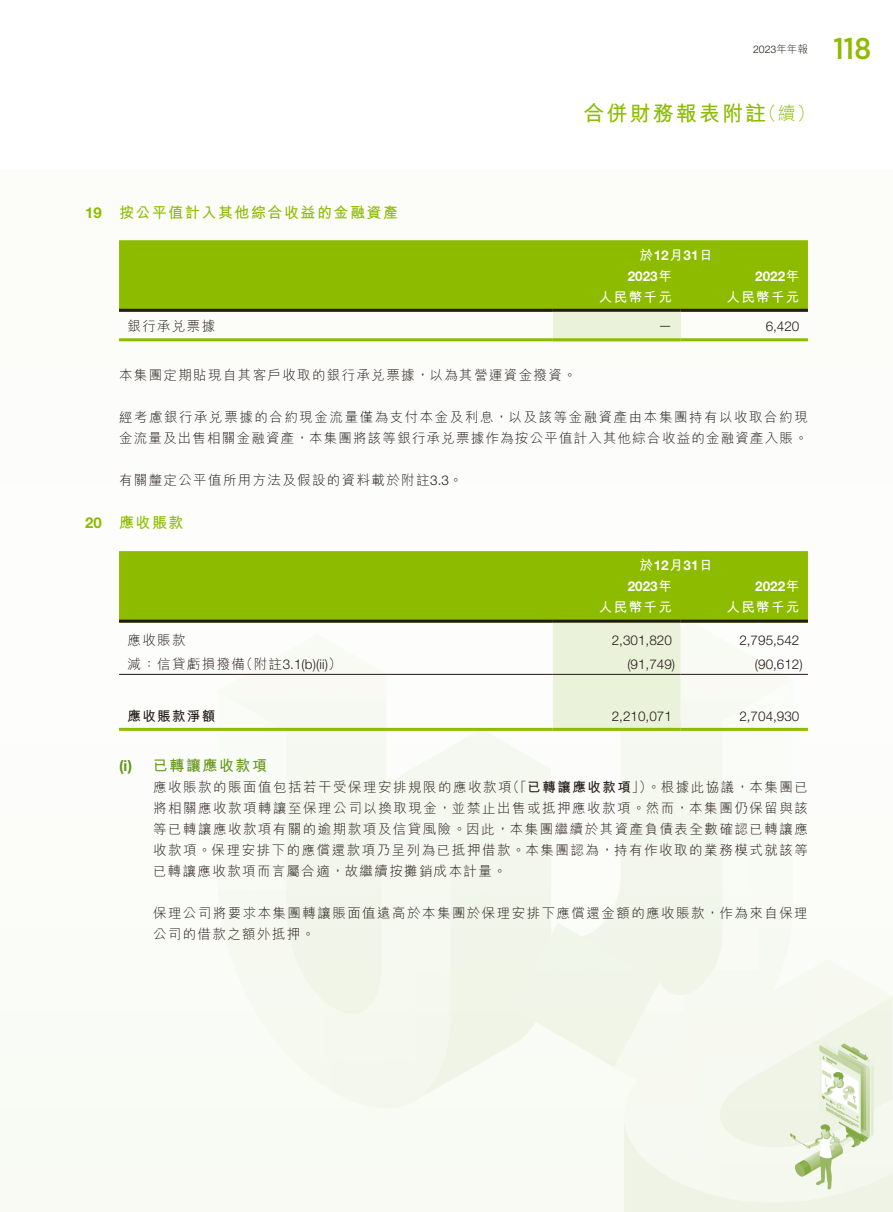
<style>
.page{position:relative;width:893px;height:1212px;background:#fff}
.page>*{position:absolute;margin:0;border:0;box-sizing:border-box;transform-origin:0 0}
.t1{font:500 30px "Gotham Narrow";color:#8dbb00}
.t2{font:700 21px "M Hei HK";letter-spacing:.1em;color:#8dbb00}
.t3{font:300 18px "M Hei HK";color:#8dbb00}
.t4{font:700 15px "M Hei HK";letter-spacing:.1em;color:#8dbb00}
.t5{font:700 15px "M Hei HK";letter-spacing:.1em;color:#64971a}
.t6{font:700 15px "Helvetica Neue LT Std";color:#8dbb00}
.t7{font:700 15px "Helvetica Neue LT Std";color:#64971a}
.t8{font:300 13.5px/21px "M Hei HK";letter-spacing:.11em;color:#231916}
.t9{font:300 13.5px "Helvetica Neue LT Std";color:#231916}
.t10{font:700 13.5px "Helvetica Neue LT Std";color:#fff}
.t11{font:700 13.5px "M Hei HK";letter-spacing:.1em;color:#fff}
.t12{font:700 13.5px "M Hei HK";letter-spacing:.1em;color:#231916}
.t13{font:300 10.5px "Helvetica Neue LT Std";color:#231916}
.s1{font-family:"M Hei HK"}
.s2{font-family:"Helvetica Neue LT Std"}
.s3{font-weight:700}
</style>
<div class="page">
<img style="left:0;top:978px;width:893px;height:234px">
<div style="left:0;top:170px;width:893px;height:808px;background:#fcfdf9"></div>
<div style="left:119px;top:240px;width:689px;height:69px;background:#8dbb00"></div>
<div style="left:553px;top:312px;width:127px;height:21px;background:#eaf3da"></div>
<div style="left:553px;top:333px;width:127px;height:8px;background:#eaf3da"></div>
<hr style="left:119px;top:309px;width:434px;height:3px;background:#231916">
<hr style="left:553px;top:309px;width:127px;height:3px;background:#231916">
<hr style="left:680px;top:309px;width:128px;height:3px;background:#231916">
<hr style="left:119px;top:338px;width:434px;height:3px;background:#8dbb00">
<hr style="left:553px;top:338px;width:127px;height:3px;background:#8dbb00">
<hr style="left:680px;top:338px;width:128px;height:3px;background:#8dbb00">
<div style="left:119px;top:551px;width:689px;height:69px;background:#8dbb00"></div>
<div style="left:553px;top:623px;width:127px;height:99px;background:#eaf3da"></div>
<svg style="left:553px;top:722px;width:127px;height:6px"></svg>
<hr style="left:119px;top:620px;width:434px;height:3px;background:#231916">
<hr style="left:553px;top:620px;width:127px;height:3px;background:#231916">
<hr style="left:680px;top:620px;width:128px;height:3px;background:#231916">
<hr style="left:119px;top:674px;width:434px;height:1px;background:#231916">
<hr style="left:553px;top:674px;width:127px;height:1px;background:#231916">
<hr style="left:680px;top:674px;width:128px;height:1px;background:#231916">
<hr style="left:119px;top:728px;width:434px;height:3px;background:#8dbb00">
<hr style="left:553px;top:728px;width:127px;height:3px;background:#8dbb00">
<hr style="left:680px;top:728px;width:128px;height:3px;background:#8dbb00">
<p class="t13" style="left:753px;top:43px;width:56px">2023<span class="s1">年年報</span></p>
<h2 class="t2" style="left:583px;top:98px;width:184px">合併財務報表附註</h2>
<h3 class="t3" style="left:759px;top:104px;width:57px">（續(</h3>
<h1 class="t1" style="left:833px;top:29px;width:39px">118</h1>
<p class="t6" style="left:85px;top:203px;width:18px">19</p>
<p class="t6" style="left:85px;top:514px;width:18px">20</p>
<p class="t4" style="left:119px;top:201px;width:281px">按公平值計入其他綜合收益的金融資產</p>
<p class="t10" style="left:639px;top:246px;width:75px"><span class="s1">於</span>12<span class="s1">月</span>31<span class="s1">日</span></p>
<p class="t10" style="left:628px;top:267px;width:46px">2023<span class="s1">年</span></p>
<p class="t11" style="left:599px;top:287px;width:74px">人民幣千元</p>
<p class="t10" style="left:755px;top:267px;width:46px">2022<span class="s1">年</span></p>
<p class="t11" style="left:726px;top:287px;width:74px">人民幣千元</p>
<p class="t8" style="left:128px;top:315px;width:89px">銀行承兌票據</p>
<p class="t8" style="left:119px;top:364px;width:459px">本集團定期貼現自其客戶收取的銀行承兌票據，以為其營運資金撥資。</p>
<p class="t8" style="left:119px;top:406px;width:690px">經考慮銀行承兌票據的合約現金流量僅為支付本金及利息，以及該等金融資產由本集團持有以收取合約現金流量及出售相關金融資產，本集團將該等銀行承兌票據作為按公平值計入其他綜合收益的金融資產入賬。</p>
<p class="t8" style="left:119px;top:469px;width:345px">有關釐定公平值所用方法及假設的資料載於附註<span class="s2">3.3</span>。</p>
<p class="t4" style="left:119px;top:512px;width:66px">應收賬款</p>
<p class="t9" style="left:766px;top:318px;width:35px">6,420</p>
<p class="t9" style="left:658px;top:317px;width:15px">—</p>
<p class="t10" style="left:639px;top:557px;width:75px"><span class="s1">於</span>12<span class="s1">月</span>31<span class="s1">日</span></p>
<p class="t10" style="left:628px;top:578px;width:46px">2023<span class="s1">年</span></p>
<p class="t10" style="left:755px;top:578px;width:46px">2022<span class="s1">年</span></p>
<p class="t11" style="left:599px;top:598px;width:74px">人民幣千元</p>
<p class="t11" style="left:726px;top:598px;width:74px">人民幣千元</p>
<p class="t8" style="left:128px;top:629px;width:60px">應收賬款</p>
<p class="t9" style="left:612px;top:632px;width:62px">2,301,820</p>
<p class="t9" style="left:739px;top:632px;width:62px">2,795,542</p>
<p class="t8" style="left:128px;top:653px;width:119px">減：信貸虧損撥備</p>
<p class="t9" style="left:240px;top:655px;width:104px"><span class="s1">（附註</span> 3 . 1 b( ) ( <span class="s1">(</span>(i i</p>
<p class="t9" style="left:627px;top:655px;width:49px">)91,749(</p>
<p class="t9" style="left:755px;top:655px;width:49px">)90,612(</p>
<p class="t12" style="left:128px;top:706px;width:89px">應收賬款淨額</p>
<p class="t5" style="left:153px;top:754px;width:115px">已轉讓應收款項</p>
<p class="t7" style="left:119px;top:756px;width:15px">) i(</p>
<p class="t9" style="left:612px;top:707px;width:62px">2,210,071</p>
<p class="t9" style="left:739px;top:707px;width:62px">2,704,930</p>
<p class="t8" style="left:506px;top:776px;width:303px">（「<span class="s3">已轉讓應收款項</span>」）。根據此協議，本集團已</p>
<p class="t8" style="left:153px;top:776px;width:656px">應收賬款的賬面值包括若干受保理安排規限的應收款項<br>將相關應收款項轉讓至保理公司以換取現金，並禁止出售或抵押應收款項。然而，本集團仍保留與該等已轉讓應收款項有關的逾期款項及信貸風險。因此，本集團繼續於其資產負債表全數確認已轉讓應收款項。保理安排下的應償還款項乃呈列為已抵押借款。本集團認為，持有作收取的業務模式就該等已轉讓應收款項而言屬合適，故繼續按攤銷成本計量。</p>
<p class="t8" style="left:153px;top:902px;width:656px">保理公司將要求本集團轉讓賬面值遠高於本集團於保理安排下應償還金額的應收賬款，作為來自保理公司的借款之額外抵押。</p>
</div>
